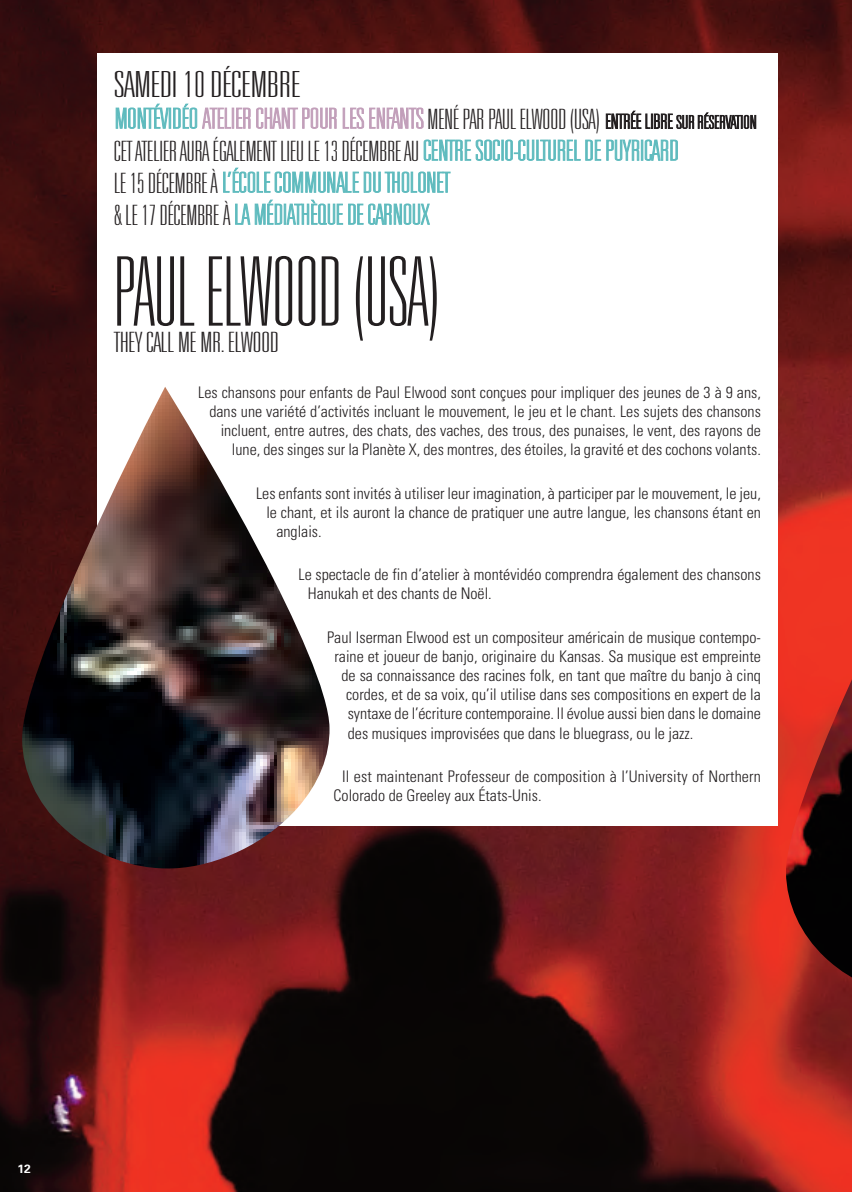
<style>
.page{position:relative;width:852px;height:1192px;background:#fff}
.page>*{position:absolute;margin:0;border:0;box-sizing:border-box;transform-origin:0 0}
.t1{font:100 ultra-condensed 96px "Univers LT Std";color:#231f20}
.t2{font:100 ultra-condensed 36px "Univers LT Std";color:#231f20;scale:1.37 1}
.t3{font:100 ultra-condensed 28px/32px "Univers LT Std";color:#231f20;scale:1.17 1}
.t4{font:100 ultra-condensed 28px "Univers LT Std";color:#231f20;scale:1.27 1}
.t5{font:300 condensed 16px/19.2px "Univers LT Std";color:#231f20}
.t6{font:700 12px "Univers";color:#fff}
.s1{color:#5fbbbe}
.s2{color:#c29fba}
.s3{font-size:20px}
.s4{font-size:18px}
</style>
<div class="page">
<img style="left:0;top:0;width:852px;height:1192px">
<div style="left:97px;top:54px;width:681px;height:772px;background:#fff"></div>
<img style="left:22px;top:387px;width:307px;height:481px">
<img style="left:785px;top:583px;width:67px;height:413px">
<h2 class="t2" style="left:114px;top:71px;width:137px">SAMEDI10DÉCEMBRE</h2>
<p class="t3" style="left:114px;top:105px;width:551px"><span class="s1">MONTÉVIDÉO</span> <span class="s2">ATELIER CHANT POUR LES ENFANTS</span> MENÉ PAR PAUL ELWOOD(USA) <span class="s3">ENTRÉE LIBRE</span> <span class="s4">SUR RÉSERVATION </span>CETATELIERAURA ÉGALEMENT LIEULE13DÉCEMBREAU <span class="s1">CENTRE SOCIO-CULTUREL DE PUYRICARD </span>LE15DÉCEMBREÀ <span class="s1">L’ÉCOLE COMMUNALE DU THOLONET<br></span>&amp;LE17DÉCEMBRE À <span class="s1">LA MÉDIATHÈQUE DE CARNOUX</span></p>
<h1 class="t1" style="left:114px;top:256px;width:328px">PAUL ELWOOD(USA)</h1>
<h3 class="t4" style="left:114px;top:331px;width:131px">THEY CALLMEMR.ELWOOD</h3>
<p class="t5" style="left:198px;top:384px;width:564px;text-align:right">Les chansons pour enfants de Paul Elwood sont conçues pour impliquer des jeunes de 3 à 9 ans, dans une variété d’activités incluant le mouvement, le jeu et le chant. Les sujets des chansons incluent, entre autres, des chats, des vaches, des trous, des punaises, le vent, des rayons de lune, des singes sur la Planète X, des montres, des étoiles, la gravité et des cochons volants.</p>
<p class="t5" style="left:256px;top:485px;width:506px">Les enfants sont invités à utiliser leur imagination, à participer par le mouvement, le jeu,</p>
<p class="t5" style="left:266px;top:504px;width:496px">le chant, et ils auront la chance de pratiquer une autre langue, les chansons étant en</p>
<p class="t5" style="left:276px;top:523px;width:47px">anglais.</p>
<p class="t5" style="left:308px;top:566px;width:454px;text-indent:-9px">Le spectacle de fin d’atelier à montévidéo comprendra également des chansons<br>Hanukah et des chants de Noël.</p>
<p class="t5" style="left:327px;top:629px;width:435px">Paul iserman Elwood est un compositeur américain de musique contempo-</p>
<p class="t5" style="left:334px;top:648px;width:428px">raine et joueur de banjo, originaire du Kansas. Sa musique est empreinte</p>
<p class="t5" style="left:341px;top:667px;width:421px">de sa connaissance des racines folk, en tant que maître du banjo à cinq</p>
<p class="t5" style="left:346px;top:686px;width:416px">cordes, et de sa voix, qu’il utilise dans ses compositions en expert de la</p>
<p class="t5" style="left:348px;top:706px;width:414px">syntaxe de l’écriture contemporaine. il évolue aussi bien dans le domaine</p>
<p class="t5" style="left:348px;top:725px;width:347px">des musiques improvisées que dans le bluegrass, ou le jazz.</p>
<p class="t5" style="left:333px;top:768px;width:429px;text-indent:8px">il est maintenant Professeur de composition à l’university of Northern<br>Colorado de greeley aux États-unis.</p>
<p class="t6" style="left:18px;top:1165px;width:15px">12</p>
</div>
